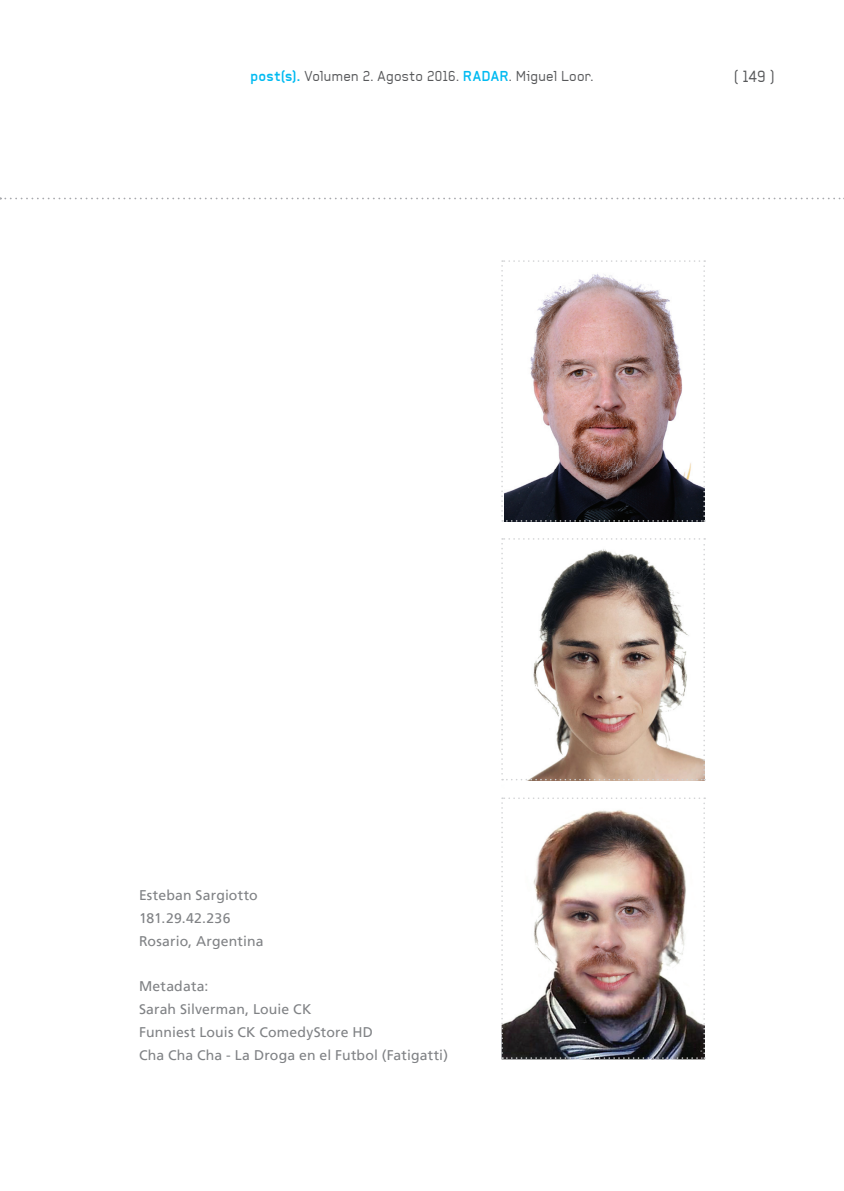
<style>
.page{position:relative;width:844px;height:1191px;background:#fff}
.page>*{position:absolute;margin:0;border:0;box-sizing:border-box;transform-origin:0 0}
.t1{font:15.75px "Baksheesh";color:#57585a}
.t2{font:14px/22.8px "Frutiger LT";letter-spacing:.01em;color:#808285}
.t3{font:14px "Baksheesh";letter-spacing:.025em;color:#57585a}
.s1{font-weight:700;color:#00baf1}
</style>
<div class="page">
<svg style="left:0;top:198px;width:844px;height:1px"></svg>
<img style="left:501px;top:780px;width:203px;height:279px">
<svg style="left:501px;top:538px;width:204px;height:242px"></svg>
<img style="left:501px;top:260px;width:204px;height:262px">
<img style="left:501px;top:797px;width:204px;height:261px">
<p class="t3" style="left:250px;top:68px;width:345px"><span class="s1">post(s).</span> Volumen 2. Agosto 2016. <span class="s1">RADAR</span>. Miguel Loor.</p>
<p class="t1" style="left:733px;top:68px;width:42px">( 149 )</p>
<p class="t2" style="left:139px;top:884px;width:126px">Esteban Sargiotto<br>181.29.42.236<br>Rosario, Argentina</p>
<p class="t2" style="left:139px;top:975px;width:310px">Metadata:<br>Sarah Silverman, Louie CK<br>Funniest Louis CK ComedyStore HD<br>Cha Cha Cha - La Droga en el Futbol (Fatigatti)</p>
</div>
